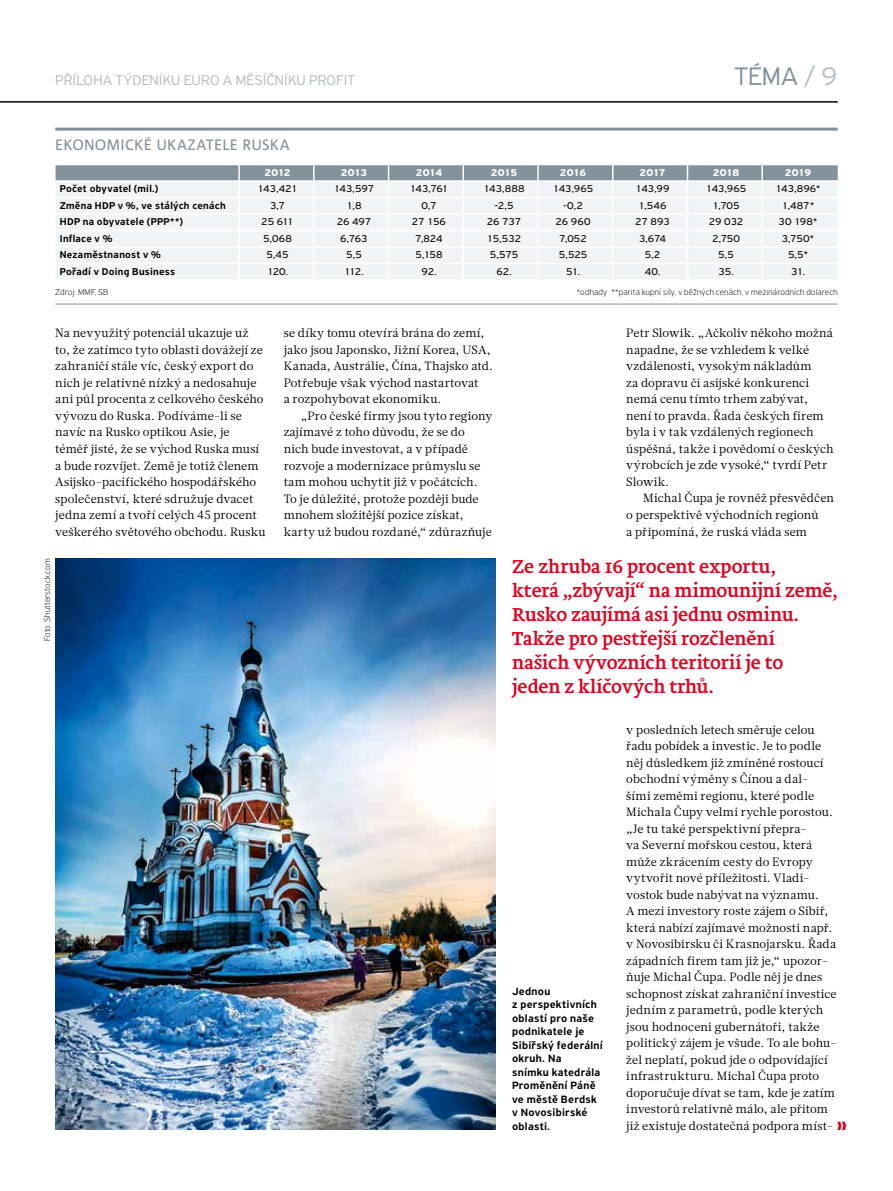
<style>
.page{position:relative;width:893px;height:1191px;background:#fff}
.page>*{position:absolute;margin:0;border:0;box-sizing:border-box;transform-origin:0 0}
.t1{font:300 27px "PF Highway Sans Pro";color:#83929b}
.t2{font:19.5px/24px "Brioni Text Std";letter-spacing:-.005em;color:#e3001d}
.t3{font:300 15px "PF Highway Sans Pro";letter-spacing:.01em;color:#b3bec5}
.t4{font:15px "Corpid E1 s";letter-spacing:-.015em;color:#83929b}
.t5{font:12px/16.5px "Glosa Text";letter-spacing:.005em;color:#000}
.t6{font:500 11.25px/13.5px "PF Highway Sans Pro";letter-spacing:.025em;color:#000}
.t7{font:10.5px "PF Highway Sans Pro";letter-spacing:-.015em;color:#000}
.t8{font:500 10.5px "PF Highway Sans Pro";letter-spacing:.025em;color:#000}
.t9{font:700 10.5px "PF Highway Sans Pro";letter-spacing:-.045em;color:#fff}
.t10{font:100 9px "PF Highway Sans Pro";letter-spacing:.03em;color:#000}
.s1{color:#b3bec5}
</style>
<div class="page">
<hr style="left:0;top:101px;width:838px;height:2px;background:#000">
<div style="left:56px;top:165px;width:782px;height:15px;background:#83929b"></div>
<div style="left:56px;top:182px;width:782px;height:15px;background:#f1f4f6"></div>
<div style="left:56px;top:198px;width:782px;height:15px;background:#f1f4f6"></div>
<div style="left:56px;top:215px;width:782px;height:15px;background:#f1f4f6"></div>
<div style="left:56px;top:231px;width:782px;height:15px;background:#f1f4f6"></div>
<div style="left:56px;top:248px;width:782px;height:15px;background:#f1f4f6"></div>
<div style="left:56px;top:264px;width:782px;height:15px;background:#f1f4f6"></div>
<hr style="left:463px;top:163px;width:1px;height:121px;background:#fff">
<hr style="left:537px;top:163px;width:2px;height:121px;background:#fff">
<hr style="left:612px;top:163px;width:1px;height:121px;background:#fff">
<hr style="left:687px;top:163px;width:1px;height:121px;background:#fff">
<hr style="left:761px;top:163px;width:2px;height:121px;background:#fff">
<hr style="left:313px;top:163px;width:2px;height:121px;background:#fff">
<hr style="left:388px;top:163px;width:1px;height:121px;background:#fff">
<hr style="left:238px;top:163px;width:2px;height:121px;background:#fff">
<hr style="left:55px;top:128px;width:783px;height:3px;background:#83929b">
<hr style="left:55px;top:304px;width:783px;height:1px;background:#83929b">
<img style="left:55px;top:558px;width:440px;height:571px">
<p class="t3" style="left:55px;top:71px;width:301px">PŘÍLOHA TÝDENÍKU EURO A MĚSÍČNÍKU PROFIT</p>
<h1 class="t1" style="left:734px;top:60px;width:105px">TÉMA <span class="s1">/ 9</span></h1>
<p class="t4" style="left:55px;top:136px;width:236px">EKONOM ICKÉ UKAZATELE RUSKA</p>
<p class="t9" style="left:264px;top:166px;width:28px">2012</p>
<p class="t9" style="left:341px;top:166px;width:28px">2013</p>
<p class="t9" style="left:416px;top:166px;width:28px">2014</p>
<p class="t9" style="left:491px;top:166px;width:28px">2015</p>
<p class="t9" style="left:560px;top:166px;width:28px">2016</p>
<p class="t9" style="left:639px;top:166px;width:28px">2017</p>
<p class="t9" style="left:713px;top:166px;width:28px">2018</p>
<p class="t9" style="left:785px;top:166px;width:28px">2019</p>
<p class="t8" style="left:60px;top:183px;width:100px">Počet obyvatel (mil.)</p>
<p class="t7" style="left:258px;top:183px;width:42px">143,421</p>
<p class="t7" style="left:334px;top:183px;width:42px">143,597</p>
<p class="t7" style="left:410px;top:183px;width:40px">143,761</p>
<p class="t7" style="left:483px;top:183px;width:43px">143,888</p>
<p class="t7" style="left:553px;top:183px;width:42px">143,965</p>
<p class="t7" style="left:636px;top:183px;width:35px">143,99</p>
<p class="t7" style="left:706px;top:183px;width:42px">143,965</p>
<p class="t7" style="left:775px;top:183px;width:47px">143,896*</p>
<p class="t8" style="left:60px;top:199px;width:167px">Změna HDP v %, ve stálých cenách</p>
<p class="t7" style="left:270px;top:199px;width:16px">3,7</p>
<p class="t7" style="left:347px;top:199px;width:17px">1,8</p>
<p class="t7" style="left:422px;top:199px;width:17px">0,7</p>
<p class="t7" style="left:495px;top:199px;width:20px">-2,5</p>
<p class="t7" style="left:563px;top:199px;width:21px">-0,2</p>
<p class="t7" style="left:638px;top:199px;width:30px">1,546</p>
<p class="t7" style="left:712px;top:199px;width:29px">1,705</p>
<p class="t7" style="left:782px;top:199px;width:34px">1,487*</p>
<p class="t8" style="left:60px;top:216px;width:125px">HDP na obyvatele (PPP**)</p>
<p class="t7" style="left:261px;top:216px;width:34px">25 611</p>
<p class="t7" style="left:337px;top:216px;width:36px">26 497</p>
<p class="t7" style="left:412px;top:216px;width:36px">27 156</p>
<p class="t7" style="left:487px;top:216px;width:36px">26 737</p>
<p class="t7" style="left:556px;top:216px;width:37px">26 960</p>
<p class="t7" style="left:635px;top:216px;width:36px">27 893</p>
<p class="t7" style="left:709px;top:216px;width:36px">29 032</p>
<p class="t7" style="left:779px;top:216px;width:40px">30 198*</p>
<p class="t8" style="left:60px;top:232px;width:54px">Inflace v %</p>
<p class="t7" style="left:263px;top:232px;width:30px">5,068</p>
<p class="t7" style="left:340px;top:232px;width:29px">6,763</p>
<p class="t7" style="left:415px;top:232px;width:29px">7,824</p>
<p class="t7" style="left:487px;top:232px;width:36px">15,532</p>
<p class="t7" style="left:559px;top:232px;width:29px">7,052</p>
<p class="t7" style="left:639px;top:232px;width:29px">3,674</p>
<p class="t7" style="left:712px;top:232px;width:29px">2,750</p>
<p class="t7" style="left:782px;top:232px;width:34px">3,750*</p>
<p class="t8" style="left:60px;top:249px;width:103px">Nezaměstnanost v %</p>
<p class="t7" style="left:267px;top:249px;width:24px">5,45</p>
<p class="t7" style="left:346px;top:249px;width:17px">5,5</p>
<p class="t7" style="left:415px;top:249px;width:29px">5,158</p>
<p class="t7" style="left:490px;top:249px;width:30px">5,575</p>
<p class="t7" style="left:559px;top:249px;width:30px">5,525</p>
<p class="t7" style="left:645px;top:249px;width:17px">5,2</p>
<p class="t7" style="left:718px;top:249px;width:17px">5,5</p>
<p class="t7" style="left:788px;top:249px;width:22px">5,5*</p>
<p class="t8" style="left:60px;top:265px;width:117px">Pořadí v Doing Business</p>
<p class="t7" style="left:267px;top:265px;width:22px">120.</p>
<p class="t7" style="left:344px;top:265px;width:21px">112.</p>
<p class="t7" style="left:421px;top:265px;width:17px">92.</p>
<p class="t7" style="left:496px;top:265px;width:17px">62.</p>
<p class="t7" style="left:566px;top:265px;width:15px">51.</p>
<p class="t7" style="left:645px;top:265px;width:17px">40.</p>
<p class="t7" style="left:718px;top:265px;width:17px">35.</p>
<p class="t7" style="left:791px;top:265px;width:15px">31.</p>
<p class="t10" style="left:55px;top:286px;width:55px">Zdroj: MMF, SB</p>
<p class="t10" style="left:577px;top:286px;width:263px">*odhady **parita kupní síly, v běžných cenách, v mezinárodních dolarech</p>
<p class="t5" style="left:284px;top:325px;width:211px">se díky tomu otevírá brána do zemí, jako jsou Japonsko, Jižní Korea, USA, Kanada, Austrálie, Čína, Thajsko atd.<br>Potřebuje však východ nastartovat<br>a rozpohybovat ekonomiku.</p>
<p class="t5" style="left:284px;top:408px;width:210px;text-indent:17px">„Pro české firmy jsou tyto regiony zajímavé z toho důvodu, že se do nich bude investovat, a v případě rozvoje a modernizace průmyslu se tam mohou uchytit již v počátcích.<br>To je důležité, protože později bude mnohem složitější pozice získat, karty už budou rozdané,“ zdůrazňuje</p>
<p class="t5" style="left:626px;top:325px;width:209px">Petr Slowik. „Ačkoliv někoho možná napadne, že se vzhledem k velké vzdálenosti, vysokým nákladům<br>za dopravu či asijské konkurenci nemá cenu tímto trhem zabývat, není to pravda. Řada českých firem byla i v tak vzdálených regionech úspěšná, takže i povědomí o českých výrobcích je zde vysoké,“ tvrdí Petr<br>Slowik.</p>
<p class="t5" style="left:626px;top:490px;width:209px;text-indent:17px">Michal Čupa je rovněž přesvědčen o perspektivě východních regionů<br>a připomíná, že ruská vláda sem</p>
<p class="t5" style="left:55px;top:325px;width:212px">Na nevyužitý potenciál ukazuje už to, že zatímco tyto oblasti dovážejí ze zahraničí stále víc, český export do nich je relativně nízký a nedosahuje ani půl procenta z celkového českého vývozu do Ruska. Podíváme-li se navíc na Rusko optikou Asie, je<br>téměř jisté, že se východ Ruska musí a bude rozvíjet. Země je totiž členem Asijsko-pacifického hospodářského společenství, které sdružuje dvacet jedna zemí a tvoří celých 45 procent veškerého světového obchodu. Rusku</p>
<p class="t10" style="left:42px;top:641px;width:84px;rotate:-90deg">Foto: Shutterstock.com</p>
<h2 class="t2" style="left:512px;top:555px;width:327px">Ze zhruba 16 procent exportu,<br>která „zbývají“ na mimounijní země,<br>Rusko zaujímá asi jednu osminu.<br>Takže pro pestřejší rozčlenění<br>našich vývozních teritorií je to<br>jeden z klíčových trhů.</h2>
<p class="t6" style="left:512px;top:984px;width:92px">Jednou<br>z perspektivních oblastí pro naše podnikatele je<br>Sibiřský federální okruh. Na<br>snímku katedrála<br>Proměnění Páně ve městě Berdsk v Novosibirské oblasti.</p>
<p class="t5" style="left:626px;top:721px;width:212px">v posledních letech směruje celou řadu pobídek a investic. Je to podle něj důsledkem již zmíněné rostoucí obchodní výměny s Čínou a dal-<br>šími zeměmi regionu, které podle Michala Čupy velmi rychle porostou. „Je tu také perspektivní přepra-<br>va Severní mořskou cestou, která může zkrácením cesty do Evropy vytvořit nové příležitosti. Vladi&shy;vostok bude nabývat na významu.<br>A mezi investory roste zájem o Sibiř, která nabízí zajímavé možnosti např. v Novosibirsku či Krasnojarsku. Řada západních firem tam již je,“ upozor&shy;ňuje Michal Čupa. Podle něj je dnes schopnost získat zahraniční investice jedním z parametrů, podle kterých jsou hodnoceni gubernátoři, takže politický zájem je všude. To ale bohu&shy;žel neplatí, pokud jde o odpovídající infrastrukturu. Michal Čupa proto doporučuje dívat se tam, kde je zatím investorů relativně málo, ale přitom již existuje dostatečná podpora míst-</p>
</div>
